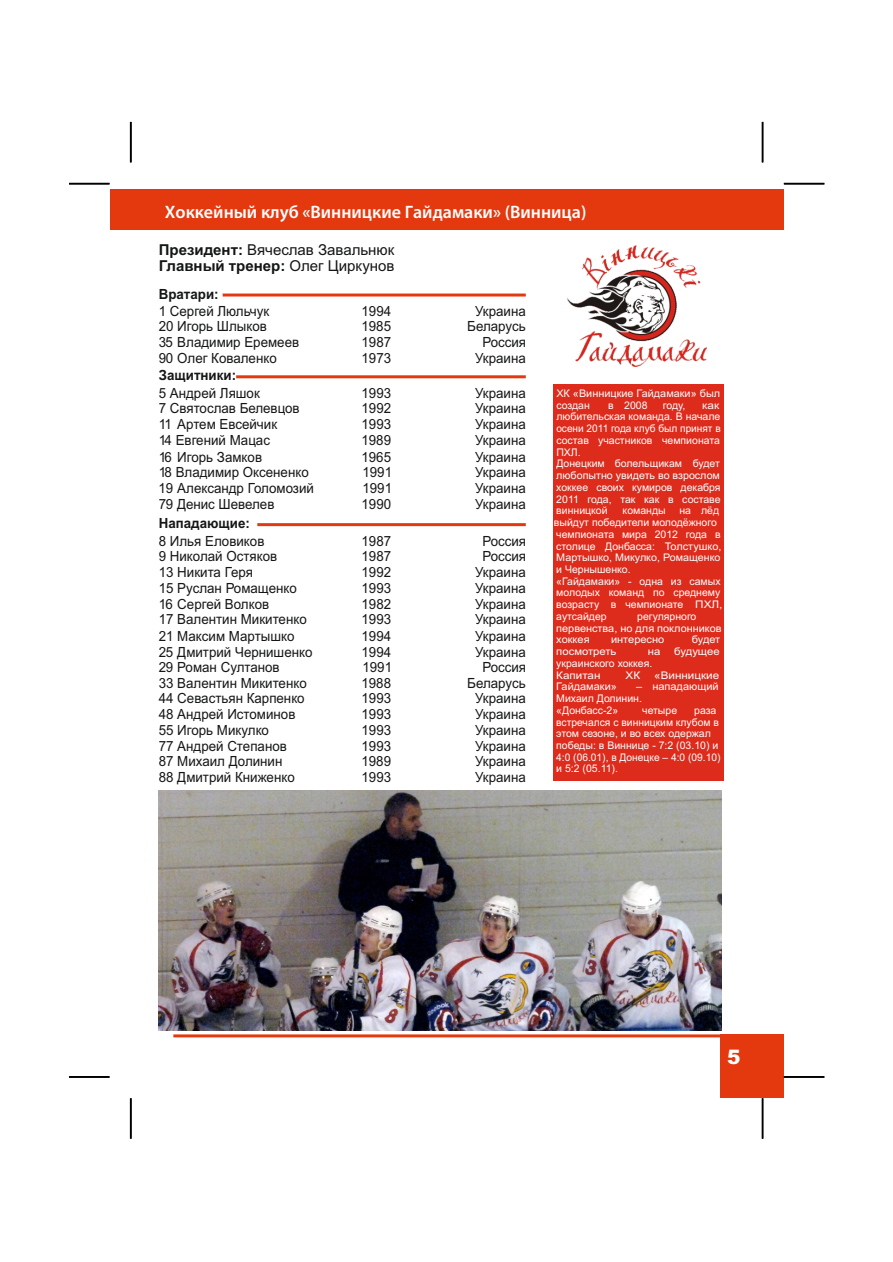
<style>
.page{position:relative;width:893px;height:1262px;background:#fff}
.page>*{position:absolute;margin:0;border:0;box-sizing:border-box;transform-origin:0 0}
.t1{font:900 19.95px "Arial";color:#fff}
.t2{font:600 18px "Myriad Pro";color:#fff}
.t3{font:15px/16.8px "Arial";color:#151616}
.t4{font:13.95px "Arial";color:#151616;scale:.95 1}
.t5{font:700 13.95px "Arial";color:#151616;scale:.95 1}
.t6{font:10.5px/11.7px "Arial";color:#fff}
.t7{font:10.5px/11.7px "Arial";color:#fff;scale:1.13 1}
.t8{font:10.5px/11.7px "Arial";color:#fff;scale:1.04 1}
.t9{font:10.5px "Arial";color:#fff;scale:1.07 1}
.t10{font:10.5px "Arial";color:#fff;scale:1.05 1}
.t11{font:10.5px "Arial";color:#fff;scale:1.11 1}
.s1{font-weight:700}
</style>
<div class="page">
<div style="left:720px;top:1034px;width:64px;height:64px;background:#e4390f"></div>
<hr style="left:69px;top:183px;width:40px;height:2px;background:#000">
<hr style="left:783px;top:183px;width:41px;height:2px;background:#000">
<hr style="left:130px;top:122px;width:2px;height:40px;background:#000">
<hr style="left:130px;top:1098px;width:2px;height:40px;background:#000">
<hr style="left:761px;top:122px;width:2px;height:40px;background:#000">
<hr style="left:761px;top:1098px;width:2px;height:40px;background:#000">
<hr style="left:69px;top:1076px;width:40px;height:1px;background:#000">
<hr style="left:783px;top:1076px;width:41px;height:1px;background:#000">
<hr style="left:173px;top:1034px;width:547px;height:3px;background:#e4390f">
<div style="left:553px;top:384px;width:170px;height:397px;background:#dd2b1c"></div>
<div style="left:110px;top:190px;width:674px;height:40px;background:#e4390f"></div>
<img style="left:159px;top:790px;width:562px;height:240px">
<img style="left:567px;top:246px;width:139px;height:120px">
<hr style="left:236px;top:375px;width:290px;height:3px;background:#e4390f">
<hr style="left:223px;top:293px;width:303px;height:3px;background:#e4390f">
<hr style="left:257px;top:523px;width:269px;height:3px;background:#e4390f">
<p class="t2" style="left:165px;top:204px;width:423px">Хоккейный клуб «Винницкие Гайдамаки» (Винница)</p>
<p class="t3" style="left:159px;top:242px;width:237px"><span class="s1">Президент:</span> Вячеслав Завальнюк<br><span class="s1">Главный тренер:</span> Олег Циркунов</p>
<p class="t5" style="left:159px;top:288px;width:65px">Вратари:</p>
<p class="t4" style="left:159px;top:305px;width:118px">1 Сергей Люльчук</p>
<p class="t4" style="left:361px;top:305px;width:33px">1994</p>
<p class="t4" style="left:475px;top:305px;width:55px">Украина</p>
<p class="t4" style="left:159px;top:321px;width:115px">20 Игорь Шлыков</p>
<p class="t4" style="left:361px;top:321px;width:33px">1985</p>
<p class="t4" style="left:467px;top:321px;width:63px">Беларусь</p>
<p class="t4" style="left:159px;top:353px;width:126px">90 Олег Коваленко</p>
<p class="t4" style="left:361px;top:353px;width:33px">1973</p>
<p class="t4" style="left:475px;top:353px;width:55px">Украина</p>
<p class="t4" style="left:159px;top:337px;width:149px">35 Владимир Еремеев</p>
<p class="t4" style="left:361px;top:337px;width:33px">1987</p>
<p class="t4" style="left:482px;top:337px;width:48px">Россия</p>
<p class="t5" style="left:159px;top:370px;width:83px">Защитники:</p>
<p class="t4" style="left:159px;top:388px;width:108px">5 Андрей Ляшок</p>
<p class="t4" style="left:361px;top:388px;width:33px">1993</p>
<p class="t4" style="left:475px;top:388px;width:55px">Украина</p>
<p class="t4" style="left:159px;top:403px;width:150px">7 Святослав Белевцов</p>
<p class="t4" style="left:361px;top:403px;width:33px">1992</p>
<p class="t4" style="left:475px;top:403px;width:55px">Украина</p>
<p class="t4" style="left:159px;top:419px;width:126px">11 Артем Евсейчик</p>
<p class="t4" style="left:361px;top:419px;width:33px">1993</p>
<p class="t4" style="left:475px;top:419px;width:55px">Украина</p>
<p class="t4" style="left:159px;top:435px;width:119px">14 Евгений Мацас</p>
<p class="t4" style="left:361px;top:435px;width:33px">1989</p>
<p class="t4" style="left:475px;top:435px;width:55px">Украина</p>
<p class="t4" style="left:159px;top:451px;width:110px">16 Игорь Замков</p>
<p class="t4" style="left:361px;top:451px;width:33px">1965</p>
<p class="t4" style="left:475px;top:451px;width:55px">Украина</p>
<p class="t4" style="left:159px;top:467px;width:159px">18 Владимир Оксененко</p>
<p class="t4" style="left:362px;top:467px;width:33px">1991</p>
<p class="t4" style="left:475px;top:467px;width:55px">Украина</p>
<p class="t4" style="left:158px;top:483px;width:165px">19 Александр Голомозий</p>
<p class="t4" style="left:362px;top:483px;width:33px">1991</p>
<p class="t4" style="left:475px;top:483px;width:55px">Украина</p>
<p class="t4" style="left:159px;top:498px;width:123px">79 Денис Шевелев</p>
<p class="t4" style="left:361px;top:498px;width:33px">1990</p>
<p class="t4" style="left:475px;top:498px;width:55px">Украина</p>
<p class="t5" style="left:159px;top:518px;width:97px">Нападающие:</p>
<p class="t4" style="left:159px;top:535px;width:113px">8 Илья Еловиков</p>
<p class="t4" style="left:361px;top:535px;width:33px">1987</p>
<p class="t4" style="left:482px;top:535px;width:48px">Россия</p>
<p class="t4" style="left:159px;top:551px;width:126px">9 Николай Остяков</p>
<p class="t4" style="left:361px;top:551px;width:33px">1987</p>
<p class="t4" style="left:482px;top:551px;width:48px">Россия</p>
<p class="t4" style="left:159px;top:567px;width:101px">13 Никита Геря</p>
<p class="t4" style="left:361px;top:567px;width:33px">1992</p>
<p class="t4" style="left:475px;top:567px;width:55px">Украина</p>
<p class="t4" style="left:159px;top:582px;width:147px">15 Руслан Ромащенко</p>
<p class="t4" style="left:361px;top:582px;width:33px">1993</p>
<p class="t4" style="left:475px;top:582px;width:55px">Украина</p>
<p class="t4" style="left:159px;top:598px;width:118px">16 Сергей Волков</p>
<p class="t4" style="left:361px;top:598px;width:33px">1982</p>
<p class="t4" style="left:475px;top:598px;width:55px">Украина</p>
<p class="t4" style="left:159px;top:614px;width:157px">17 Валентин Микитенко</p>
<p class="t4" style="left:361px;top:614px;width:33px">1993</p>
<p class="t4" style="left:475px;top:614px;width:55px">Украина</p>
<p class="t4" style="left:159px;top:630px;width:144px">21 Максим Мартышко</p>
<p class="t4" style="left:361px;top:630px;width:33px">1994</p>
<p class="t4" style="left:475px;top:630px;width:55px">Украина</p>
<p class="t4" style="left:159px;top:646px;width:163px">25 Дмитрий Чернишенко</p>
<p class="t4" style="left:361px;top:646px;width:33px">1994</p>
<p class="t4" style="left:475px;top:646px;width:55px">Украина</p>
<p class="t4" style="left:159px;top:662px;width:129px">29 Роман Султанов</p>
<p class="t4" style="left:362px;top:662px;width:33px">1991</p>
<p class="t4" style="left:482px;top:662px;width:48px">Россия</p>
<p class="t4" style="left:159px;top:693px;width:155px">44 Севастьян Карпенко</p>
<p class="t4" style="left:361px;top:693px;width:33px">1993</p>
<p class="t4" style="left:475px;top:693px;width:55px">Украина</p>
<p class="t4" style="left:159px;top:677px;width:157px">33 Валентин Микитенко</p>
<p class="t4" style="left:361px;top:677px;width:33px">1988</p>
<p class="t4" style="left:467px;top:677px;width:63px">Беларусь</p>
<p class="t4" style="left:159px;top:708px;width:145px">48 Андрей Истоминов</p>
<p class="t4" style="left:361px;top:708px;width:33px">1993</p>
<p class="t4" style="left:475px;top:708px;width:55px">Украина</p>
<p class="t4" style="left:159px;top:725px;width:118px">55 Игорь Микулко</p>
<p class="t4" style="left:361px;top:725px;width:33px">1993</p>
<p class="t4" style="left:475px;top:725px;width:55px">Украина</p>
<p class="t4" style="left:159px;top:740px;width:136px">77 Андрей Степанов</p>
<p class="t4" style="left:361px;top:740px;width:33px">1993</p>
<p class="t4" style="left:475px;top:740px;width:55px">Украина</p>
<p class="t4" style="left:159px;top:756px;width:132px">87 Михаил Долинин</p>
<p class="t4" style="left:361px;top:756px;width:33px">1989</p>
<p class="t4" style="left:475px;top:756px;width:55px">Украина</p>
<p class="t4" style="left:159px;top:772px;width:145px">88 Дмитрий Книженко</p>
<p class="t4" style="left:361px;top:772px;width:33px">1993</p>
<p class="t4" style="left:475px;top:772px;width:55px">Украина</p>
<p class="t8" style="left:556px;top:388px;width:159px">ХК «Винницкие Гайдамаки» был создан</p>
<p class="t6" style="left:608px;top:400px;width:41px">в 2008</p>
<p class="t6" style="left:662px;top:400px;width:24px">году,</p>
<p class="t7" style="left:556px;top:400px;width:147px;text-indent:146px">как любительская команда. В начале осени 2011 года клуб был принят в состав участников чемпионата<br>ПХЛ.<br>Донецким болельщикам будет любопытно увидеть во взрослом хоккее своих кумиров декабря<br>2011 года, так как в составе винницкой</p>
<p class="t6" style="left:554px;top:506px;width:170px;text-indent:125px">на лёд выйдут победители молодёжного чемпионата мира 2012 года в столице Донбасса: Толстушко,<br>Мартышко, Микулко, Ромащенко и Чернышенко.<br>«Гайдамаки» - одна из самых молодых команд по среднему возрасту в чемпионате ПХЛ, аутсайдер</p>
<p class="t6" style="left:622px;top:506px;width:45px">команды</p>
<p class="t6" style="left:556px;top:611px;width:167px;text-indent:81px">регулярного первенства, но для поклонников хоккея</p>
<p class="t10" style="left:611px;top:635px;width:52px">интересно</p>
<p class="t10" style="left:692px;top:635px;width:29px">будет</p>
<p class="t9" style="left:556px;top:647px;width:58px">посмотреть</p>
<p class="t9" style="left:648px;top:647px;width:13px">на</p>
<p class="t9" style="left:674px;top:647px;width:44px">будущее</p>
<p class="t6" style="left:556px;top:658px;width:98px">украинского хоккея.<br>Капитан</p>
<p class="t11" style="left:625px;top:671px;width:15px">ХК</p>
<p class="t11" style="left:654px;top:671px;width:60px">«Винницкие</p>
<p class="t8" style="left:556px;top:681px;width:60px">Гайдамаки»</p>
<p class="t8" style="left:556px;top:681px;width:158px;text-indent:80px">– нападающий<br>Михаил Долинин.<br>«Донбасс-2»</p>
<p class="t6" style="left:556px;top:705px;width:166px;text-indent:138px">раза встречался с винницким клубом в этом сезоне, и во всех одержал победы: в Виннице - 7:2 (03.10) и<br>4:0 (06.01), в Донецке – 4:0 (09.10) и 5:2 (05.11).</p>
<p class="t6" style="left:642px;top:705px;width:36px">четыре</p>
<h1 class="t1" style="left:727px;top:1049px;width:15px">5</h1>
</div>
